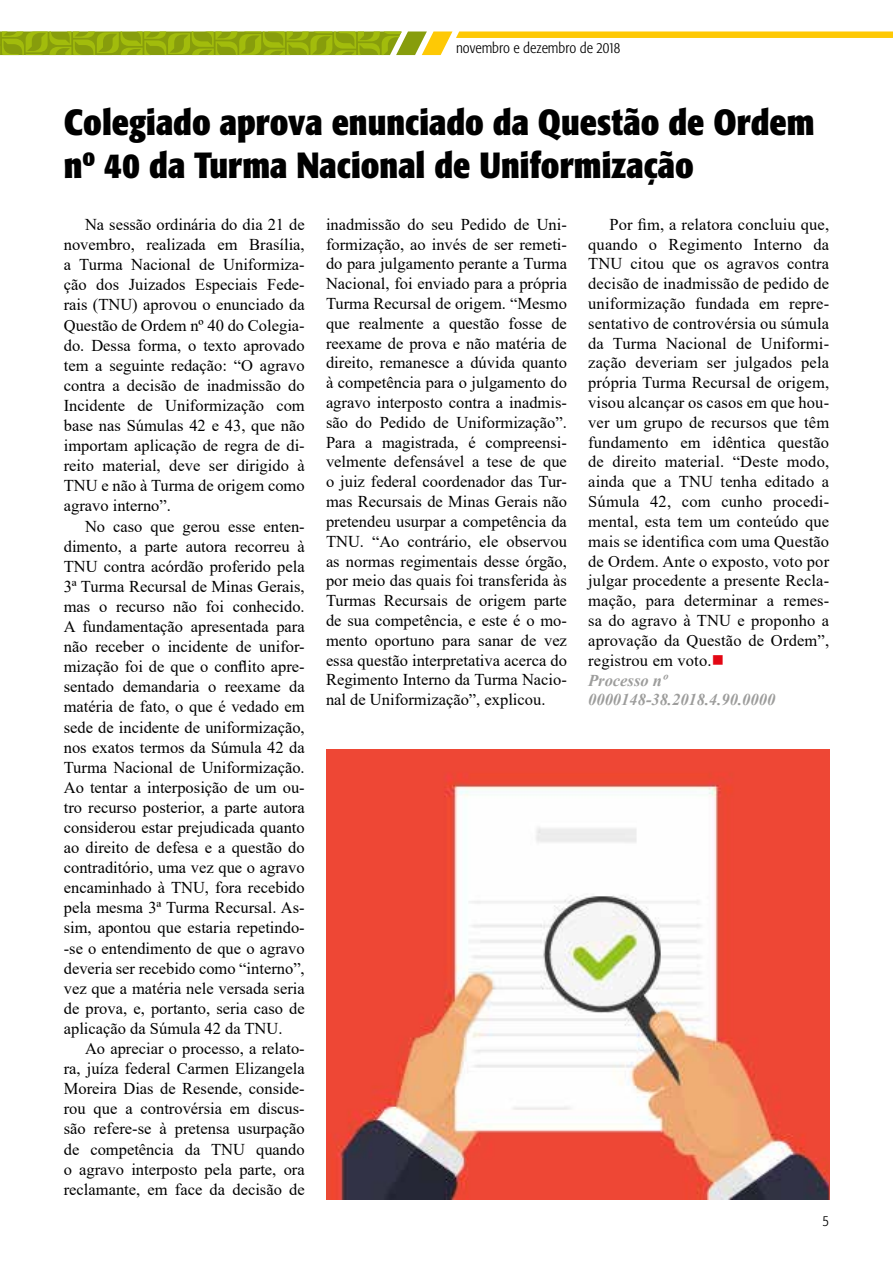
<style>
.page{position:relative;width:893px;height:1263px;background:#fff}
.page>*{position:absolute;margin:0;border:0;box-sizing:border-box;transform-origin:0 0}
.t1{font:700 condensed 36px/43.2px "Formata";color:#000}
.t2{font:16.5px/19.8px "Times New Roman";letter-spacing:.01em;color:#000;text-align:justify}
.t3{font:300 condensed 15px "Formata";color:#000}
.s1{color:#e30613}
.s2{font-weight:700;font-style:italic;color:#9d9d9c}
</style>
<div class="page">
<svg style="left:0;top:31px;width:893px;height:24px"></svg>
<img style="left:326px;top:749px;width:503px;height:450px">
<p class="t3" style="left:456px;top:39px;width:166px">novembro e dezembro de 2018</p>
<h1 class="t1" style="left:64px;top:100px;width:752px">Colegiado aprova enunciado da Questão de Ordem nº 40 da Turma Nacional de Uniformização</h1>
<p class="t2" style="left:64px;top:214px;width:242px;text-indent:21px">Na sessão ordinária do dia 21 de novembro, realizada em Brasília, a Turma Nacional de Uniformiza&shy;ção dos Juizados Especiais Fede&shy;rais (TNU) aprovou o enunciado da Questão de Ordem nº 40 do Colegia&shy;do. Dessa forma, o texto aprovado tem a seguinte redação: “O agravo contra a decisão de inadmissão do Incidente de Uniformização com base nas Súmulas 42 e 43, que não importam aplicação de regra de di&shy;reito material, deve ser dirigido à TNU e não à Turma de origem como agravo interno”.</p>
<p class="t2" style="left:64px;top:515px;width:242px;text-indent:21px">No caso que gerou esse enten&shy;dimento, a parte autora recorreu à TNU contra acórdão proferido pela 3ª Turma Recursal de Minas Gerais, mas o recurso não foi conhecido.<br>A fundamentação apresentada para não receber o incidente de unifor&shy;mização foi de que o conflito apre&shy;sentado demandaria o reexame da matéria de fato, o que é vedado em sede de incidente de uniformização, nos exatos termos da Súmula 42 da Turma Nacional de Uniformização.<br>Ao tentar a interposição de um ou&shy;tro recurso posterior, a parte autora considerou estar prejudicada quanto ao direito de defesa e a questão do contraditório, uma vez que o agravo encaminhado à TNU, fora recebido pela mesma 3ª Turma Recursal. As&shy;sim, apontou que estaria repetindo--se o entendimento de que o agravo deveria ser recebido como “interno”, vez que a matéria nele versada seria de prova, e, portanto, seria caso de aplicação da Súmula 42 da TNU.</p>
<p class="t2" style="left:64px;top:1038px;width:242px;text-indent:21px">Ao apreciar o processo, a relato&shy;ra, juíza federal Carmen Elizangela Moreira Dias de Resende, conside&shy;rou que a controvérsia em discus&shy;são refere-se à pretensa usurpação de competência da TNU quando o agravo interposto pela parte, ora reclamante, em face da decisão de</p>
<p class="t2" style="left:326px;top:214px;width:242px">inadmissão do seu Pedido de Uni&shy;formização, ao invés de ser remeti&shy;do para julgamento perante a Turma Nacional, foi enviado para a própria Turma Recursal de origem. “Mesmo que realmente a questão fosse de reexame de prova e não matéria de direito, remanesce a dúvida quanto à competência para o julgamento do agravo interposto contra a inadmis&shy;são do Pedido de Uniformização”.<br>Para a magistrada, é compreensi&shy;velmente defensável a tese de que o juiz federal coordenador das Tur&shy;mas Recursais de Minas Gerais não pretendeu usurpar a competência da TNU. “Ao contrário, ele observou as normas regimentais desse órgão, por meio das quais foi transferida às Turmas Recursais de origem parte de sua competência, e este é o mo&shy;mento oportuno para sanar de vez essa questão interpretativa acerca do Regimento Interno da Turma Nacio&shy;nal de Uniformização”, explicou.</p>
<p class="t2" style="left:588px;top:214px;width:242px;text-align:left;text-indent:21px">Por fim, a relatora concluiu que, quando o Regimento Interno da<br>TNU citou que os agravos contra decisão de inadmissão de pedido de uniformização fundada em repre&shy;sentativo de controvérsia ou súmula da Turma Nacional de Uniformi&shy;zação deveriam ser julgados pela própria Turma Recursal de origem, visou alcançar os casos em que hou&shy;ver um grupo de recursos que têm fundamento em idêntica questão de direito material. “Deste modo, ainda que a TNU tenha editado a<br>Súmula 42, com cunho procedi&shy;mental, esta tem um conteúdo que mais se identifica com uma Questão de Ordem. Ante o exposto, voto por julgar procedente a presente Recla&shy;mação, para determinar a remes&shy;sa do agravo à TNU e proponho a aprovação da Questão de Ordem”, registrou em voto.<span class="s1">■<br></span><span class="s2">Processo nº<br>0000148-38.2018.4.90.0000</span></p>
<p class="t3" style="left:823px;top:1212px;width:8px">5</p>
</div>
